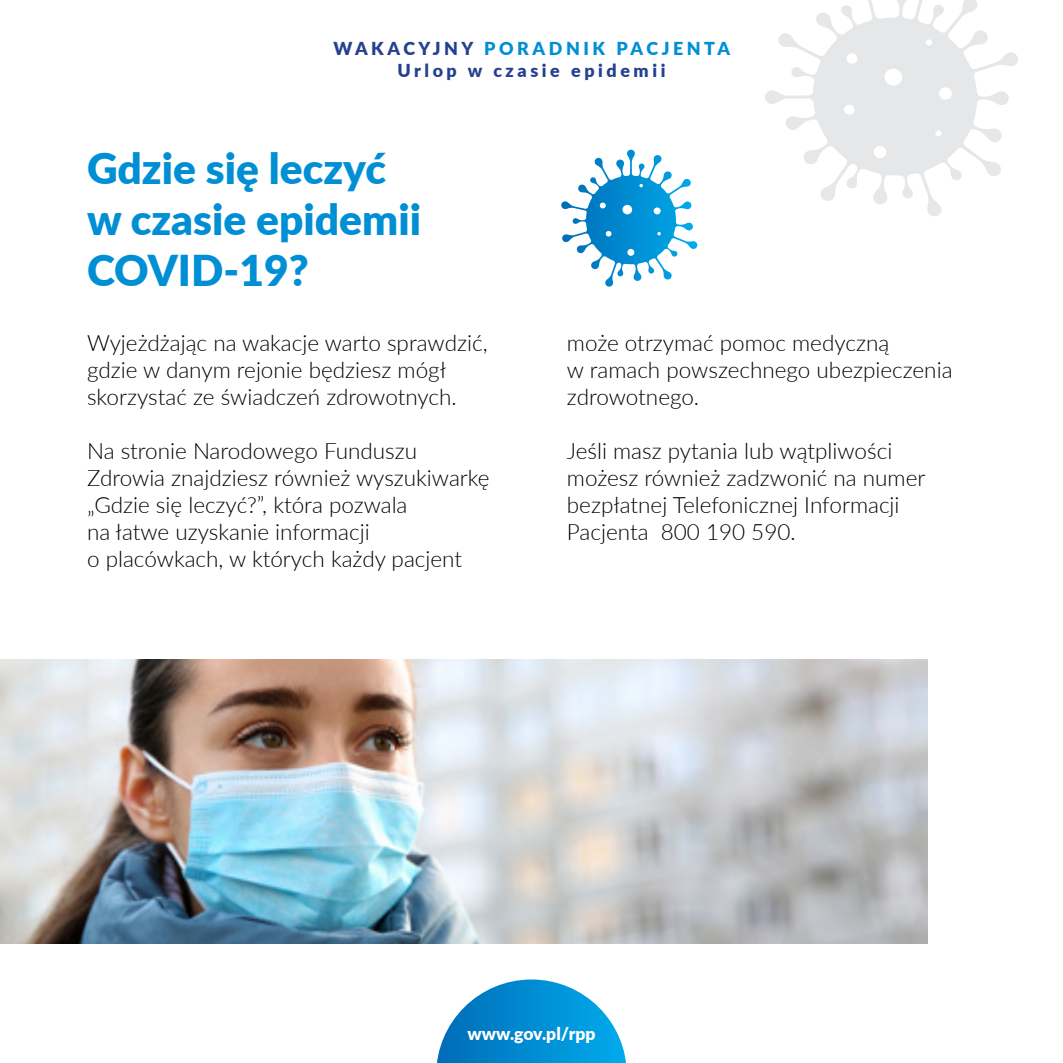
<style>
.page{position:relative;width:1063px;height:1063px;background:#fff}
.page>*{position:absolute;margin:0;border:0;box-sizing:border-box;transform-origin:0 0}
.t1{font:900 42.5px/51px "Lato";color:#008fd5}
.t2{font:300 22.5px/27px "Lato";color:#000}
.t3{font:900 18px/21.5px "Lato";letter-spacing:.2em;color:#25408f;text-align:center}
.t4{font:900 17.5px "Lato";color:#fff}
.s1{color:#008fd5}
</style>
<div class="page">
<svg style="left:437px;top:979px;width:189px;height:84px"></svg>
<img style="left:0;top:659px;width:927px;height:285px">
<svg style="left:561px;top:153px;width:69px;height:106px"></svg>
<svg style="left:765px;top:0;width:253px;height:216px"></svg>
<p class="t3" style="left:333px;top:37px;width:398px">WAKACYJNY <span class="s1">PORADNIK PACJENTA<br></span>Urlop w czasie epidemii</p>
<h1 class="t1" style="left:87px;top:141px;width:336px">Gdzie się leczyć w czasie epidemii<br>COVID-19?</h1>
<p class="t2" style="left:87px;top:328px;width:402px">Wyjeżdżając na wakacje warto sprawdzić, gdzie w danym rejonie będziesz mógł skorzystać ze świadczeń zdrowotnych.</p>
<p class="t2" style="left:87px;top:436px;width:404px">Na stronie Narodowego Funduszu Zdrowia znajdziesz również wyszukiwarkę „Gdzie się leczyć?”, która pozwala<br>na łatwe uzyskanie informacji<br>o placówkach, w których każdy pacjent</p>
<p class="t2" style="left:567px;top:328px;width:387px">może otrzymać pomoc medyczną<br>w ramach powszechnego ubezpieczenia zdrowotnego.</p>
<p class="t2" style="left:567px;top:436px;width:360px">Jeśli masz pytania lub wątpliwości możesz również zadzwonić na numer bezpłatnej Telefonicznej Informacji<br>Pacjenta 800 190 590.</p>
<p class="t4" style="left:467px;top:1020px;width:130px">www.gov.pl/rpp</p>
</div>
